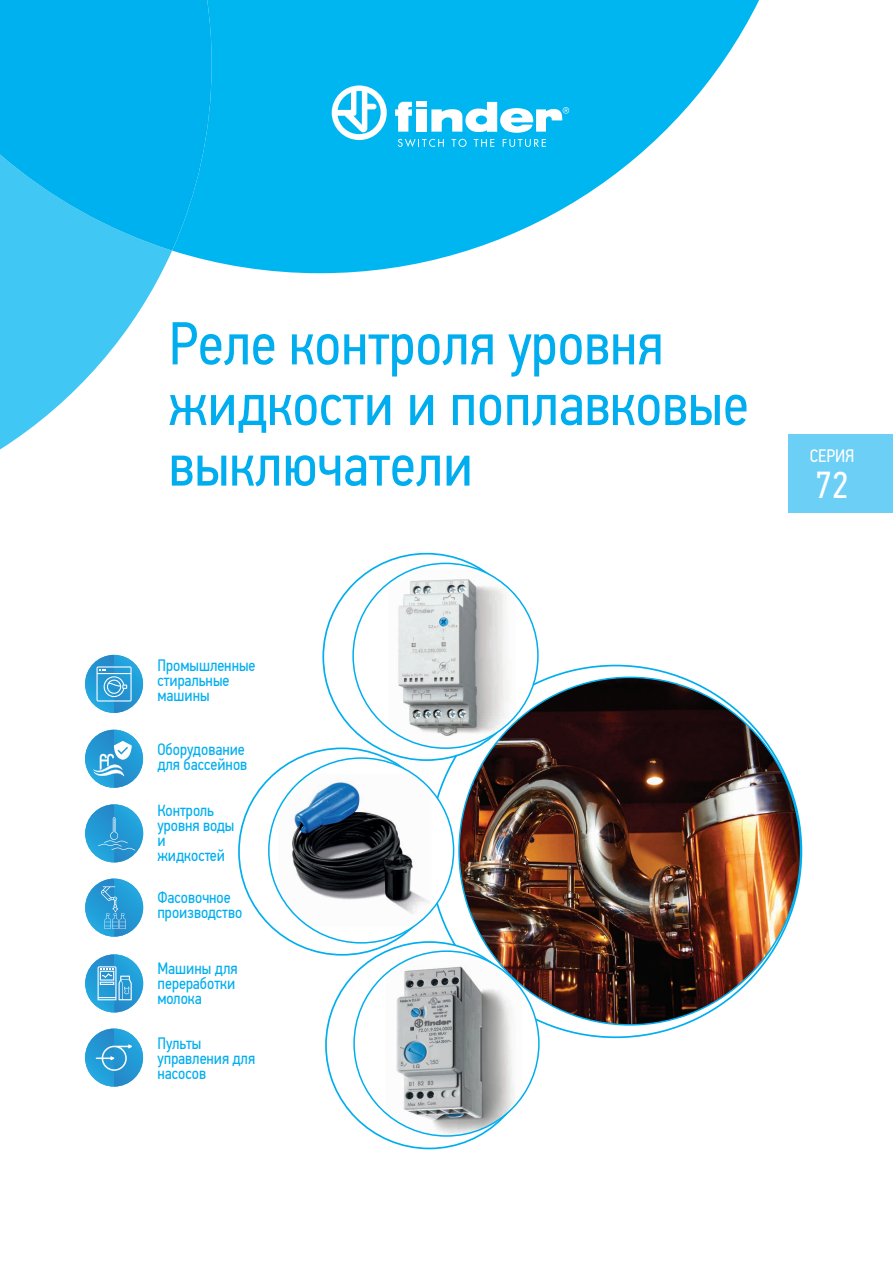
<style>
.page{position:relative;width:893px;height:1263px;background:#fff}
.page>*{position:absolute;margin:0;border:0;box-sizing:border-box;transform-origin:0 0}
.t1{font:60.6px/60.6px "PF Din Text Cond Pro";color:#00aeef}
.t2{font:37.5px "PF Din Text Cond Pro";color:#fff}
.t3{font:18px "PF Din Text Cond Pro";color:#fff}
.t4{font:16.5px/15px "PF Din Text Cond Pro";color:#00aeef}
</style>
<div class="page">
<div style="left:788px;top:434px;width:105px;height:78px;background:#6bcff6"></div>
<svg style="left:173px;top:0;width:586px;height:273px;fill:#00b6f0"></svg>
<svg style="left:0;top:251px;width:172px;height:198px;fill:#40c7f4"></svg>
<svg style="left:0;top:0;width:212px;height:251px;fill:#00b1ef"></svg>
<img style="left:85px;top:730px;width:58px;height:58px">
<svg style="left:93px;top:741px;width:39px;height:36px"></svg>
<img style="left:85px;top:879px;width:58px;height:58px">
<svg style="left:101px;top:886px;width:25px;height:43px"></svg>
<img style="left:85px;top:804px;width:58px;height:58px">
<svg style="left:98px;top:817px;width:37px;height:33px"></svg>
<img style="left:85px;top:954px;width:58px;height:58px">
<svg style="left:98px;top:966px;width:34px;height:34px"></svg>
<img style="left:85px;top:1028px;width:58px;height:58px">
<svg style="left:96px;top:1044px;width:36px;height:27px"></svg>
<img style="left:85px;top:655px;width:58px;height:58px">
<svg style="left:96px;top:666px;width:36px;height:35px"></svg>
<svg style="left:332px;top:85px;width:55px;height:55px"></svg>
<svg style="left:431px;top:102px;width:138px;height:31px"></svg>
<svg style="left:395px;top:102px;width:17px;height:30px"></svg>
<div style="left:416px;top:109px;width:10px;height:23px;background:#fff"></div>
<div style="left:416px;top:102px;width:10px;height:5px;background:#fff"></div>
<svg style="left:398px;top:139px;width:46px;height:8px"></svg>
<svg style="left:452px;top:139px;width:15px;height:8px"></svg>
<svg style="left:474px;top:139px;width:20px;height:8px"></svg>
<svg style="left:503px;top:139px;width:43px;height:8px"></svg>
<svg style="left:547px;top:665px;width:255px;height:373px"></svg>
<svg style="left:238px;top:553px;width:302px;height:596px"></svg>
<img style="left:458px;top:676px;width:343px;height:349px">
<h1 class="t1" style="left:169px;top:313px;width:582px">Реле контроля уровня жидкости и поплавковые выключатели</h1>
<p class="t3" style="left:810px;top:445px;width:46px">CЕPИЯ</p>
<h2 class="t2" style="left:816px;top:463px;width:34px">72</h2>
<p class="t4" style="left:157px;top:657px;width:100px">Промышленные стиральные машины</p>
<p class="t4" style="left:157px;top:742px;width:91px">Оборудование для бассейнов</p>
<p class="t4" style="left:157px;top:803px;width:79px">Контроль уровня воды и жидкостей</p>
<p class="t4" style="left:157px;top:890px;width:86px">Фасовочное производство</p>
<p class="t4" style="left:157px;top:961px;width:82px">Машины для переработки молока</p>
<p class="t4" style="left:158px;top:1036px;width:99px">Пульты управления для насосов</p>
</div>
